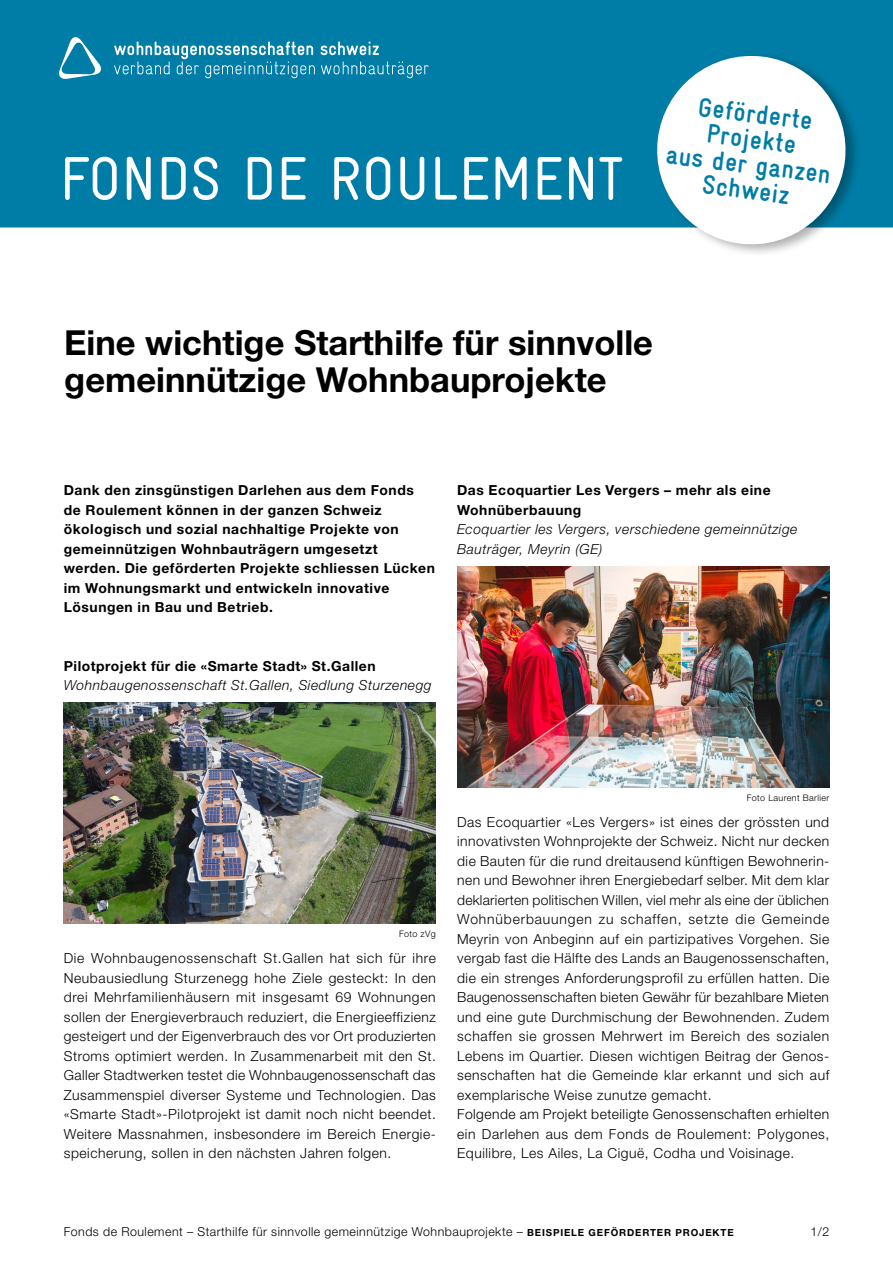
<style>
.page{position:relative;width:893px;height:1263px;background:#fff}
.page>*{position:absolute;margin:0;border:0;box-sizing:border-box;transform-origin:0 0}
.t1{font:61.5px "Gravur Condensed";color:#fff}
.t2{font:700 34.5px/37.5px "Helvetica Neue LT Std";color:#000}
.t3{font:700 27px/25.5px "Gravur Condensed";color:#007da6;text-align:center}
.t4{font:300 13.8px/19.5px "Helvetica Neue LT Pro";letter-spacing:.04em;color:#000;text-align:justify}
.t5{font:700 13.8px/19.5px "Helvetica Neue LT Pro";letter-spacing:.04em;color:#000}
.t6{font:italic 300 13.8px/19.5px "Helvetica Neue LT Pro";letter-spacing:.04em;color:#000}
.t7{font:300 12.3px "Helvetica Neue LT Pro";letter-spacing:.04em;color:#000}
.t8{font:300 9px "Helvetica Neue LT Pro";letter-spacing:.04em;color:#000}
.s1{font-weight:700;font-size:9.75px}
</style>
<div class="page">
<img style="left:64px;top:703px;width:372px;height:221px">
<img style="left:457px;top:566px;width:372px;height:222px">
<div style="left:0;top:0;width:893px;height:227px;background:#007da6"></div>
<div style="left:656px;top:51px;width:206px;height:206px;background:#000;opacity:.31"></div>
<svg style="left:651px;top:50px;width:200px;height:200px"></svg>
<svg style="left:59px;top:37px;width:44px;height:42px"></svg>
<svg style="left:321px;top:41px;width:58px;height:14px"></svg>
<svg style="left:114px;top:41px;width:201px;height:37px;background:#3196b7"></svg>
<svg style="left:321px;top:61px;width:108px;height:17px;background:#2690b3"></svg>
<h1 class="t1" style="left:60px;top:144px;width:565px">FONDS DE ROULEMENT</h1>
<h3 class="t3" style="left:674px;top:91px;width:167px;rotate:7deg">Geförderte<br>Projekte<br>aus der ganzen<br>Schweiz</h3>
<h2 class="t2" style="left:64px;top:323px;width:590px">Eine wichtige Starthilfe für sinnvolle gemeinnützige Wohnbauprojekte</h2>
<p class="t5" style="left:64px;top:480px;width:373px">Dank den zinsgünstigen Darlehen aus dem Fonds<br>de Roulement können in der ganzen Schweiz ökologisch und sozial nachhaltige Projekte von gemeinnützigen Wohnbauträgern umgesetzt werden. Die geförderten Projekte schliessen Lücken im Wohnungsmarkt und entwickeln innovative Lösungen in Bau und Betrieb.</p>
<p class="t5" style="left:64px;top:656px;width:313px">Pilotprojekt für die «Smarte Stadt» St.Gallen</p>
<p class="t6" style="left:64px;top:675px;width:369px">Wohnbaugenossenschaft St.Gallen, Siedlung Sturzenegg</p>
<p class="t5" style="left:457px;top:480px;width:315px">Das Ecoquartier Les Vergers – mehr als eine<br>Wohnüberbauung</p>
<p class="t6" style="left:457px;top:519px;width:342px">Ecoquartier les Vergers, verschiedene gemeinnützige<br>Bauträger, Meyrin (GE)</p>
<p class="t8" style="left:399px;top:928px;width:38px">Foto zVg</p>
<p class="t4" style="left:64px;top:948px;width:374px">Die Wohnbaugenossenschaft St.Gallen hat sich für ihre Neubausiedlung Sturzenegg hohe Ziele gesteckt: In den drei Mehrfamilienhäusern mit insgesamt 69 Wohnungen sollen der Energieverbrauch reduziert, die Energieeffizienz gesteigert und der Eigenverbrauch des vor Ort produzierten Stroms optimiert werden. In Zusammenarbeit mit den St.<br>Galler Stadtwerken testet die Wohnbaugenossenschaft das Zusammenspiel diverser Systeme und Technologien. Das «Smarte Stadt»-Pilotprojekt ist damit noch nicht beendet.<br>Weitere Massnahmen, insbesondere im Bereich Energie&shy;speicherung, sollen in den nächsten Jahren folgen.</p>
<p class="t8" style="left:747px;top:792px;width:84px">Foto Laurent Barlier</p>
<p class="t4" style="left:457px;top:812px;width:374px;text-align:left">Das Ecoquartier «Les Vergers» ist eines der grössten und innovativsten Wohnprojekte der Schweiz. Nicht nur decken die Bauten für die rund dreitausend künftigen Bewohnerin&shy;nen und Bewohner ihren Energiebedarf selber. Mit dem klar deklarierten politischen Willen, viel mehr als eine der üblichen Wohnüberbauungen zu schaffen, setzte die Gemeinde Meyrin von Anbeginn auf ein partizipatives Vorgehen. Sie vergab fast die Hälfte des Lands an Baugenossenschaften, die ein strenges Anforderungsprofil zu erfüllen hatten. Die Baugenossenschaften bieten Gewähr für bezahlbare Mieten und eine gute Durchmischung der Bewohnenden. Zudem schaffen sie grossen Mehrwert im Bereich des sozialen Lebens im Quartier. Diesen wichtigen Beitrag der Genos&shy;senschaften hat die Gemeinde klar erkannt und sich auf exemplarische Weise zunutze gemacht.<br>Folgende am Projekt beteiligte Genossenschaften erhielten ein Darlehen aus dem Fonds de Roulement: Polygones, Equilibre, Les Ailes, La Ciguë, Codha und Voisinage.</p>
<p class="t7" style="left:64px;top:1224px;width:671px">Fonds de Roulement – Starthilfe für sinnvolle gemeinnützige Wohnbauprojekte – <span class="s1">BEISPIELE GEFÖRDERTER PROJEKTE</span></p>
<p class="t7" style="left:810px;top:1224px;width:20px">1/2</p>
</div>
